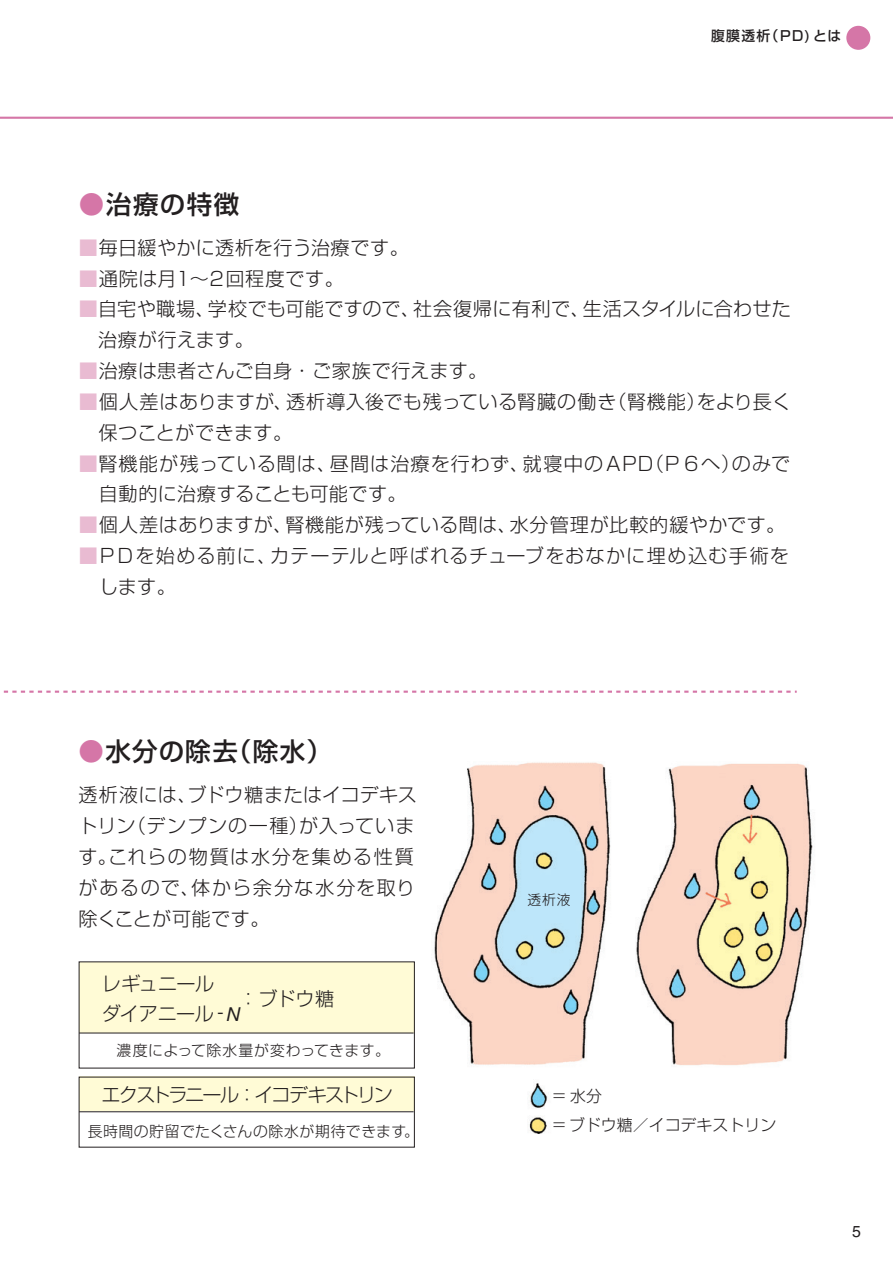
<style>
.page{position:relative;width:893px;height:1263px;background:#fff}
.page>*{position:absolute;margin:0;border:0;box-sizing:border-box;transform-origin:0 0}
.t1{font:500 25.5px "Shin Go Pr 6";letter-spacing:.05em;color:#231f20}
.t2{font:300 19.2px/30.8px "Shin Go Pr 6";letter-spacing:.025em;color:#231f20}
.t3{font:300 19.2px/30.8px "Shin Go Pr 6";letter-spacing:.045em;color:#231f20}
.t4{font:300 19.2px/30.8px "Shin Go Pr 6";letter-spacing:.055em;color:#231f20}
.t5{font:300 19.2px "Shin Go Pr 6";letter-spacing:-.11em;color:#231f20}
.t6{font:300 19.2px/30px "Shin Go Pr 6";letter-spacing:-.025em;color:#231f20}
.t7{font:300 15.9px "Shin Go Pr 6";color:#231f20}
.t8{font:15.9px "Helvetica";color:#231f20}
.t9{font:300 14.85px "Shin Go Pr 6";letter-spacing:.03em;color:#231f20}
.t10{font:500 13.8px "Shin Go Pr 6";letter-spacing:.1em;color:#231f20}
.t11{font:300 13.8px "Shin Go Pr 6";color:#231f20}
.s1{font-weight:300;color:#d576a7}
.s2{color:#e9bbd2}
.s3{font-family:"Helvetica Neue";font-weight:400;font-style:italic}
</style>
<div class="page">
<img style="left:407px;top:762px;width:406px;height:372px">
<div style="left:846px;top:26px;width:24px;height:24px;background:#d576a7;border-radius:50%"></div>
<hr style="left:0;top:117px;width:893px;height:2px;background:#d576a7">
<svg style="left:3px;top:691px;width:794px;height:2px"></svg>
<div style="left:79px;top:1077px;width:335px;height:34px;background:#fffbd6"></div>
<hr style="left:79px;top:1111px;width:335px;height:1px;background:#231f20">
<div style="left:79px;top:962px;width:335px;height:70px;background:#fffbd6"></div>
<hr style="left:79px;top:1033px;width:335px;height:1px;background:#231f20">
<p class="t10" style="left:711px;top:25px;width:132px">腹膜透析（PD)とは</p>
<h1 class="t1" style="left:79px;top:183px;width:162px"><span class="s1">●</span>治療の特徴</h1>
<p class="t2" style="left:79px;top:230px;width:332px"><span class="s2">■</span>毎日緩やかに透析を行う治療です。</p>
<p class="t2" style="left:79px;top:261px;width:267px"><span class="s2">■</span>通院は月１～２回程度です。</p>
<p class="t2" style="left:79px;top:292px;width:714px"><span class="s2">■</span>自宅や職場、学校でも可能ですので、社会復帰に有利で、生活スタイルに合わせた　治療が行えます。</p>
<p class="t2" style="left:79px;top:354px;width:410px"><span class="s2">■</span>治療は患者さんご自身・ご家族で行えます。</p>
<p class="t2" style="left:98px;top:384px;width:694px;text-indent:-20px"><span class="s2">■</span>個人差はありますが、透析導入後でも残っている腎臓の働き（腎機能）をより長く保つことができます。</p>
<p class="t3" style="left:99px;top:446px;width:693px;text-indent:-20px"><span class="s2">■</span>腎機能が残っている間は、昼間は治療を行わず、就寝中のAPD（P６へ）のみで自動的に治療することも可能です。</p>
<p class="t2" style="left:79px;top:508px;width:708px"><span class="s2">■</span>個人差はありますが、腎機能が残っている間は、水分管理が比較的緩やかです。</p>
<p class="t4" style="left:99px;top:539px;width:691px;text-indent:-20px"><span class="s2">■</span>ＰＤを始める前に、カテーテルと呼ばれるチューブをおなかに埋め込む手術をします。</p>
<h1 class="t1" style="left:78px;top:730px;width:255px"><span class="s1">●</span>水分の除去（除水）</h1>
<p class="t3" style="left:78px;top:778px;width:340px">透析液には、ブドウ糖またはイコデキストリン（デンプンの一種）が入っています。これらの物質は水分を集める性質があるので、体から余分な水分を取り除くことが可能です。</p>
<p class="t6" style="left:102px;top:967px;width:140px">レギュニール<br>ダイアニール - <span class="s3">N</span></p>
<p class="t2" style="left:239px;top:982px;width:97px">：ブドウ糖</p>
<p class="t9" style="left:117px;top:1038px;width:275px">濃度によって除水量が変わってきます。</p>
<p class="t5" style="left:102px;top:1079px;width:293px">エクストラニール ：イコデキストリン</p>
<p class="t11" style="left:527px;top:888px;width:45px">透析液</p>
<p class="t7" style="left:553px;top:1083px;width:51px">= 水分</p>
<p class="t9" style="left:88px;top:1119px;width:333px">長時間の貯留でたくさんの除水が期待できます。</p>
<p class="t7" style="left:553px;top:1111px;width:225px">= ブドウ糖／イコデキストリン</p>
<p class="t8" style="left:852px;top:1223px;width:10px">5</p>
</div>
